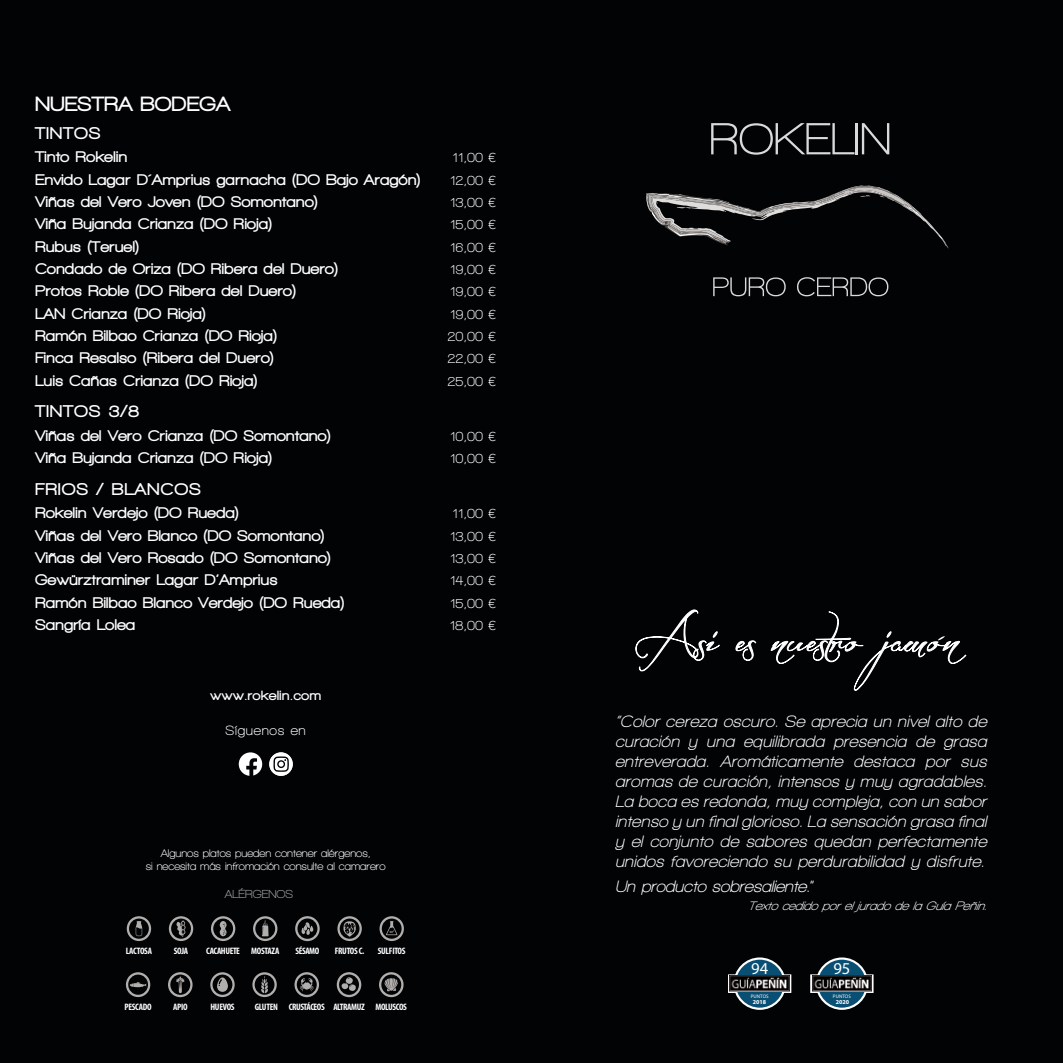
<style>
.page{position:relative;width:1063px;height:1063px;background:#010305}
.page>*{position:absolute;margin:0;border:0;box-sizing:border-box;transform-origin:0 0}
.t1{font:900 21.25px "Walkway";letter-spacing:.03em;color:#fff}
.t2{font:900 17.5px "Walkway";letter-spacing:.08em;color:#fff}
.t3{font:italic 700 16.88px/20px "Walkway";letter-spacing:.02em;color:#fff;text-align:justify}
.t4{font:italic 700 16.88px "Walkway";color:#fff}
.t5{font:16.62px "Myriad Pro";color:#fff}
.t6{font:900 15.88px "Walkway";letter-spacing:.03em;color:#fff}
.t7{font:700 13.75px "Walkway";color:#fff}
.t8{font:900 13.75px "Walkway";letter-spacing:.05em;color:#fff}
.t9{font:700 13.75px "Walkway";letter-spacing:.05em;color:#fff}
.t10{font:italic 700 12.5px "Walkway";color:#fff}
.t11{font:700 11.88px "Walkway";color:#b1aeac}
.t12{font:700 11.25px/13.1px "Walkway";letter-spacing:-.005em;color:#fff;text-align:center}
.t13{font:700 condensed 9.38px "Myriad Pro";letter-spacing:-.035em;color:#fff}
.t14{font:700 6px "Myriad Pro";color:#fff}
.t15{font:5px "Myriad Pro";letter-spacing:.02em;color:#fff}
.s1{font-style:normal}
</style>
<div class="page">
<svg style="left:210px;top:972px;width:25px;height:25px"></svg>
<svg style="left:126px;top:972px;width:24px;height:25px"></svg>
<svg style="left:252px;top:972px;width:25px;height:25px"></svg>
<svg style="left:168px;top:972px;width:25px;height:25px"></svg>
<svg style="left:337px;top:972px;width:24px;height:25px"></svg>
<svg style="left:294px;top:972px;width:25px;height:25px"></svg>
<svg style="left:379px;top:972px;width:25px;height:26px"></svg>
<svg style="left:127px;top:916px;width:24px;height:25px"></svg>
<svg style="left:253px;top:916px;width:24px;height:25px"></svg>
<svg style="left:337px;top:916px;width:25px;height:25px"></svg>
<svg style="left:380px;top:916px;width:24px;height:25px"></svg>
<svg style="left:169px;top:916px;width:24px;height:25px"></svg>
<svg style="left:211px;top:916px;width:24px;height:25px"></svg>
<svg style="left:295px;top:916px;width:25px;height:25px"></svg>
<svg style="left:711px;top:123px;width:144px;height:32px"></svg>
<hr style="left:856px;top:123px;width:2px;height:31px;background:#d9dadb">
<svg style="left:862px;top:123px;width:27px;height:31px"></svg>
<svg style="left:713px;top:277px;width:73px;height:19px"></svg>
<svg style="left:797px;top:277px;width:91px;height:19px"></svg>
<svg style="left:646px;top:185px;width:302px;height:63px"></svg>
<svg style="left:735px;top:959px;width:50px;height:50px"></svg>
<div style="left:734px;top:957px;width:52px;height:53px;border:2px solid #fff;border-radius:50%"></div>
<svg style="left:783px;top:974px;width:8px;height:19px"></svg>
<svg style="left:728px;top:974px;width:9px;height:19px"></svg>
<img style="left:730px;top:976px;width:60px;height:15px">
<svg style="left:817px;top:959px;width:50px;height:50px"></svg>
<div style="left:816px;top:957px;width:52px;height:53px;border:2px solid #fff;border-radius:50%"></div>
<svg style="left:865px;top:974px;width:9px;height:19px"></svg>
<svg style="left:810px;top:974px;width:9px;height:19px"></svg>
<img style="left:812px;top:976px;width:60px;height:15px">
<div style="left:239px;top:752px;width:23px;height:24px;background:#fff;border-radius:50%"></div>
<svg style="left:246px;top:758px;width:11px;height:18px"></svg>
<svg style="left:269px;top:752px;width:24px;height:24px"></svg>
<svg style="left:273px;top:756px;width:16px;height:16px"></svg>
<svg style="left:635px;top:609px;width:331px;height:82px"></svg>
<h1 class="t1" style="left:35px;top:92px;width:196px">NUESTRA BODEGA</h1>
<p class="t2" style="left:35px;top:124px;width:66px">TINTOS</p>
<p class="t6" style="left:35px;top:148px;width:93px">Tinto Rokelin</p>
<p class="t7" style="left:452px;top:150px;width:45px">11,00 €</p>
<p class="t6" style="left:35px;top:171px;width:387px">Envido Lagar D´Amprius garnacha (DO Bajo Aragón)</p>
<p class="t7" style="left:450px;top:173px;width:48px">12,00 €</p>
<p class="t6" style="left:35px;top:193px;width:284px">Viñas del Vero Joven (DO Somontano)</p>
<p class="t7" style="left:450px;top:195px;width:48px">13,00 €</p>
<p class="t6" style="left:35px;top:215px;width:238px">Viña Bujanda Crianza (DO Rioja)</p>
<p class="t7" style="left:450px;top:217px;width:48px">15,00 €</p>
<p class="t6" style="left:35px;top:238px;width:105px">Rubus (Teruel)</p>
<p class="t7" style="left:450px;top:240px;width:48px">16,00 €</p>
<p class="t6" style="left:35px;top:260px;width:304px">Condado de Oriza (DO Ribera del Duero)</p>
<p class="t7" style="left:450px;top:262px;width:48px">19,00 €</p>
<p class="t6" style="left:35px;top:282px;width:262px">Protos Roble (DO Ribera del Duero)</p>
<p class="t7" style="left:450px;top:284px;width:48px">19,00 €</p>
<p class="t6" style="left:35px;top:305px;width:172px">LAN Crianza (DO Rioja)</p>
<p class="t7" style="left:450px;top:307px;width:48px">19,00 €</p>
<p class="t6" style="left:35px;top:327px;width:243px">Ramón Bilbao Crianza (DO Rioja)</p>
<p class="t7" style="left:447px;top:329px;width:50px">20,00 €</p>
<p class="t6" style="left:35px;top:349px;width:240px">Finca Resalso (Ribera del Duero)</p>
<p class="t7" style="left:447px;top:351px;width:50px">22,00 €</p>
<p class="t6" style="left:35px;top:372px;width:224px">Luis Cañas Crianza (DO Rioja)</p>
<p class="t7" style="left:447px;top:374px;width:50px">25,00 €</p>
<p class="t2" style="left:35px;top:402px;width:105px">TINTOS 3/8</p>
<p class="t6" style="left:35px;top:427px;width:297px">Viñas del Vero Crianza (DO Somontano)</p>
<p class="t7" style="left:450px;top:429px;width:48px">10,00 €</p>
<p class="t6" style="left:35px;top:449px;width:238px">Viña Bujanda Crianza (DO Rioja)</p>
<p class="t7" style="left:450px;top:451px;width:48px">10,00 €</p>
<p class="t2" style="left:35px;top:480px;width:167px">FRIOS / BLANCOS</p>
<p class="t6" style="left:35px;top:504px;width:205px">Rokelin Verdejo (DO Rueda)</p>
<p class="t7" style="left:452px;top:506px;width:45px">11,00 €</p>
<p class="t6" style="left:35px;top:527px;width:291px">Viñas del Vero Blanco (DO Somontano)</p>
<p class="t7" style="left:450px;top:529px;width:48px">13,00 €</p>
<p class="t6" style="left:35px;top:549px;width:297px">Viñas del Vero Rosado (DO Somontano)</p>
<p class="t7" style="left:450px;top:551px;width:48px">13,00 €</p>
<p class="t6" style="left:35px;top:571px;width:244px">Gewürztraminer Lagar D’Amprius</p>
<p class="t7" style="left:450px;top:573px;width:48px">14,00 €</p>
<p class="t6" style="left:35px;top:594px;width:310px">Ramón Bilbao Blanco Verdejo (DO Rueda)</p>
<p class="t7" style="left:450px;top:596px;width:48px">15,00 €</p>
<p class="t6" style="left:35px;top:616px;width:101px">Sangría Lolea</p>
<p class="t7" style="left:450px;top:618px;width:48px">18,00 €</p>
<p class="t8" style="left:211px;top:688px;width:112px">www.rokelin.com</p>
<p class="t9" style="left:226px;top:723px;width:82px">Síguenos en</p>
<p class="t12" style="left:146px;top:846px;width:241px">Algunos platos pueden contener alérgenos,<br>si necesita más infromación consulte al camarero</p>
<p class="t11" style="left:225px;top:888px;width:70px">ALÉRGENOS</p>
<p class="t13" style="left:126px;top:945px;width:28px">LACTOSA</p>
<p class="t13" style="left:174px;top:945px;width:16px">SOJA</p>
<p class="t13" style="left:206px;top:945px;width:75px">CACAHUETE MOSTAZA</p>
<p class="t13" style="left:295px;top:945px;width:25px">SÉSAMO</p>
<p class="t13" style="left:335px;top:945px;width:31px">FRUTOS C.</p>
<p class="t13" style="left:378px;top:945px;width:29px">SULFITOS</p>
<p class="t13" style="left:124px;top:1001px;width:29px">PESCADO</p>
<p class="t13" style="left:173px;top:1001px;width:16px">APIO</p>
<p class="t13" style="left:210px;top:1001px;width:26px">HUEVOS</p>
<p class="t13" style="left:255px;top:1001px;width:154px">GLUTEN CRUSTÁCEOS ALTRAMUZ MOLUSCOS</p>
<p class="t3" style="left:615px;top:711px;width:373px">“Color cereza oscuro. Se aprecia un nivel alto de curación y una equilibrada presencia de grasa entreverada. Aromáticamente destaca por sus aromas de curación, intensos y muy agradables.<br>La boca es redonda, muy compleja, con un sabor intenso y un final glorioso. La sensación grasa final y el conjunto de sabores quedan perfectamente unidos favoreciendo su perdurabilidad y disfrute.</p>
<p class="t4" style="left:615px;top:877px;width:201px">Un producto sobresaliente<span class="s1">.”</span></p>
<p class="t10" style="left:748px;top:899px;width:245px">TextocedidoporeljuradodelaGuíaPeñin.</p>
<p class="t5" style="left:751px;top:959px;width:19px">94</p>
<p class="t15" style="left:751px;top:993px;width:20px">PUNTOS</p>
<p class="t14" style="left:753px;top:998px;width:15px">2018</p>
<p class="t5" style="left:833px;top:959px;width:19px">95</p>
<p class="t15" style="left:833px;top:993px;width:20px">PUNTOS</p>
<p class="t14" style="left:836px;top:998px;width:15px">2020</p>
</div>
